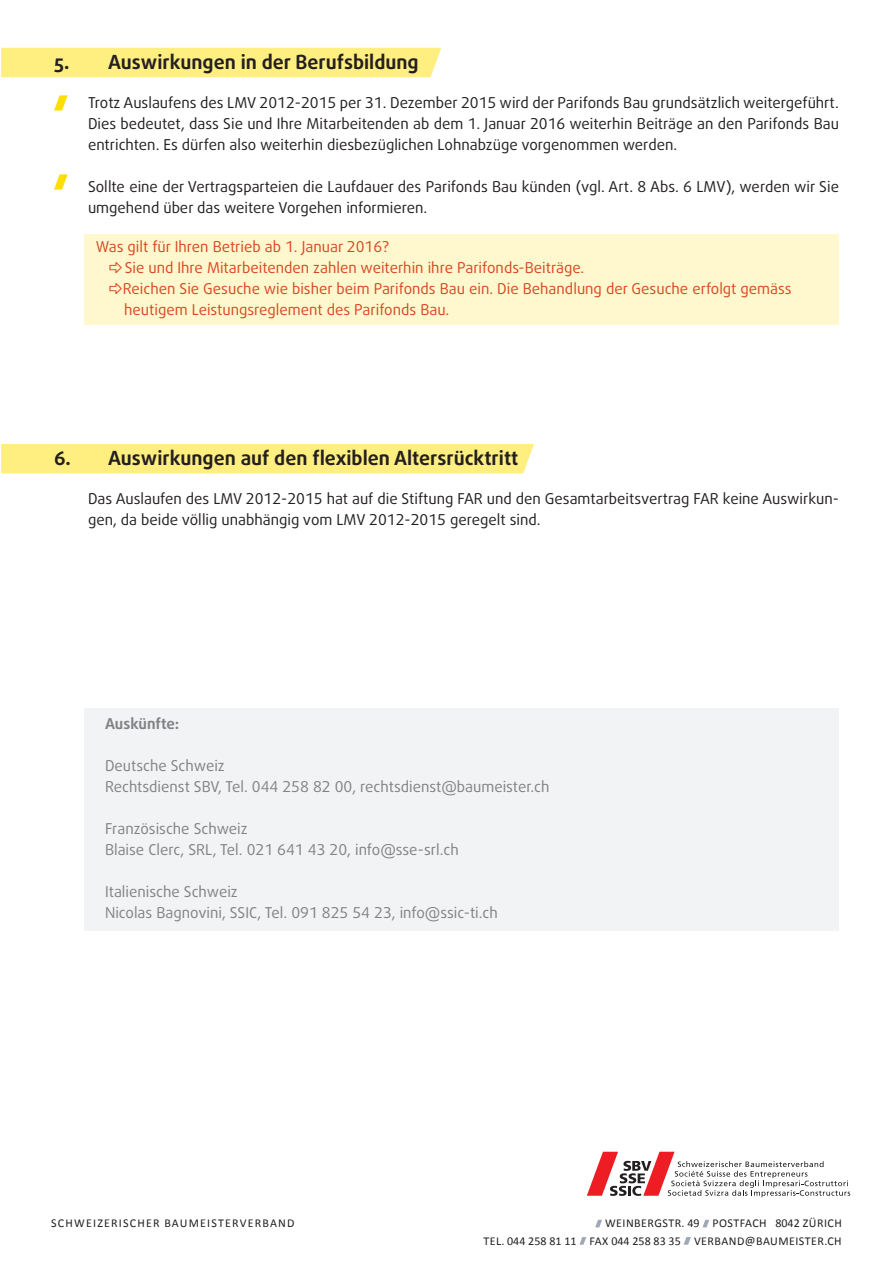
<style>
.page{position:relative;width:893px;height:1263px;background:#fff}
.page>*{position:absolute;margin:0;border:0;box-sizing:border-box;transform-origin:0 0}
.Zwischentitel{font:700 19.5px "Daxline OT";color:#231f20}
.Einzug{font:15px/21px "Daxline OT";color:#231f20}
.Auskünfte{font:15px "Daxline OT";color:#808285}
.Infobox_Text{font:15px "Daxline OT";color:#d1232a}
.Infobox_rot_text{font:15px "Daxline OT";color:#d1232a}
.Auskünfte-2{font:700 15px "Daxline OT";color:#808285}
.t1{font:12px "Calibri";letter-spacing:.04em;color:#231f20}
.t2{font:12px "Calibri";letter-spacing:.1em;color:#231f20}
</style>
<div class="page">
<svg style="left:587px;top:1152px;width:263px;height:45px"></svg>
<svg style="left:595px;top:1220px;width:7px;height:7px"></svg>
<svg style="left:702px;top:1220px;width:7px;height:7px"></svg>
<svg style="left:579px;top:1237px;width:7px;height:8px"></svg>
<svg style="left:684px;top:1237px;width:7px;height:8px"></svg>
<div style="left:1px;top:48px;width:440px;height:29px;background:#ffef80"></div>
<div style="left:1px;top:444px;width:533px;height:29px;background:#ffef80"></div>
<div style="left:84px;top:708px;width:755px;height:222px;background:#f2f3f4"></div>
<svg style="left:54px;top:95px;width:14px;height:16px"></svg>
<svg style="left:54px;top:174px;width:14px;height:16px"></svg>
<div style="left:84px;top:234px;width:755px;height:91px;background:#fff8cf"></div>
<p class="Zwischentitel" style="left:54px;top:49px;width:366px">5. Auswirkungen in der Berufsbildung</p>
<p class="Einzug" style="left:88px;top:92px;width:752px;text-align:justify">Trotz Auslaufens des LMV 2012-2015 per 31. Dezember 2015 wird der Parifonds Bau grundsätzlich weitergeführt.<br>Dies bedeutet, dass Sie und Ihre Mitarbeitenden ab dem 1. Januar 2016 weiterhin Beiträge an den Parifonds Bau entrichten. Es dürfen also weiterhin diesbezüglichen Lohnabzüge vorgenommen werden.</p>
<p class="Einzug" style="left:88px;top:176px;width:752px">Sollte eine der Vertragsparteien die Laufdauer des Parifonds Bau künden (vgl. Art. 8 Abs. 6 LMV), werden wir Sie umgehend über das weitere Vorgehen informieren.</p>
<p class="Infobox_rot_text" style="left:96px;top:237px;width:295px">Was gilt für Ihren Betrieb ab 1. Januar 2016?</p>
<p class="Infobox_Text" style="left:108px;top:258px;width:478px">⇨Sie und Ihre Mitarbeitenden zahlen weiterhin ihre Parifonds-Beiträge.</p>
<p class="Infobox_Text" style="left:108px;top:279px;width:685px">⇨Reichen Sie Gesuche wie bisher beim Parifonds Bau ein. Die Behandlung der Gesuche erfolgt gemäss</p>
<p class="Infobox_Text" style="left:124px;top:300px;width:327px">heutigem Leistungsreglement des Parifonds Bau.</p>
<p class="Zwischentitel" style="left:54px;top:445px;width:466px">6. Auswirkungen auf den flexiblen Altersrücktritt</p>
<p class="Einzug" style="left:88px;top:488px;width:752px">Das Auslaufen des LMV 2012-2015 hat auf die Stiftung FAR und den Gesamtarbeitsvertrag FAR keine Auswirkun&shy;gen, da beide völlig unabhängig vom LMV 2012-2015 geregelt sind.</p>
<p class="Auskünfte-2" style="left:105px;top:713px;width:76px">Auskünfte:</p>
<p class="Auskünfte" style="left:105px;top:755px;width:121px">Deutsche Schweiz</p>
<p class="Auskünfte" style="left:105px;top:776px;width:446px">Rechtsdienst SBV, Tel. 044 258 82 00, rechtsdienst@baumeister.ch</p>
<p class="Auskünfte" style="left:105px;top:818px;width:144px">Französische Schweiz</p>
<p class="Auskünfte" style="left:105px;top:839px;width:355px">Blaise Clerc, SRL, Tel. 021 641 43 20, info@sse-srl.ch</p>
<p class="Auskünfte" style="left:105px;top:881px;width:134px">Italienische Schweiz</p>
<p class="Auskünfte" style="left:105px;top:902px;width:394px">Nicolas Bagnovini, SSIC, Tel. 091 825 54 23, info@ssic-ti.ch</p>
<p class="t2" style="left:51px;top:1216px;width:245px">SCHWEIZERISCHER BAUMEISTERVERBAND</p>
<p class="t1" style="left:605px;top:1216px;width:238px">WEINBERGSTR. 49 POSTFACH 8042 ZÜRICH</p>
<p class="t1" style="left:483px;top:1233px;width:360px">TEL. 044 258 81 11 FAX 044 258 83 35 VERBAND@BAUMEISTER.CH</p>
</div>
